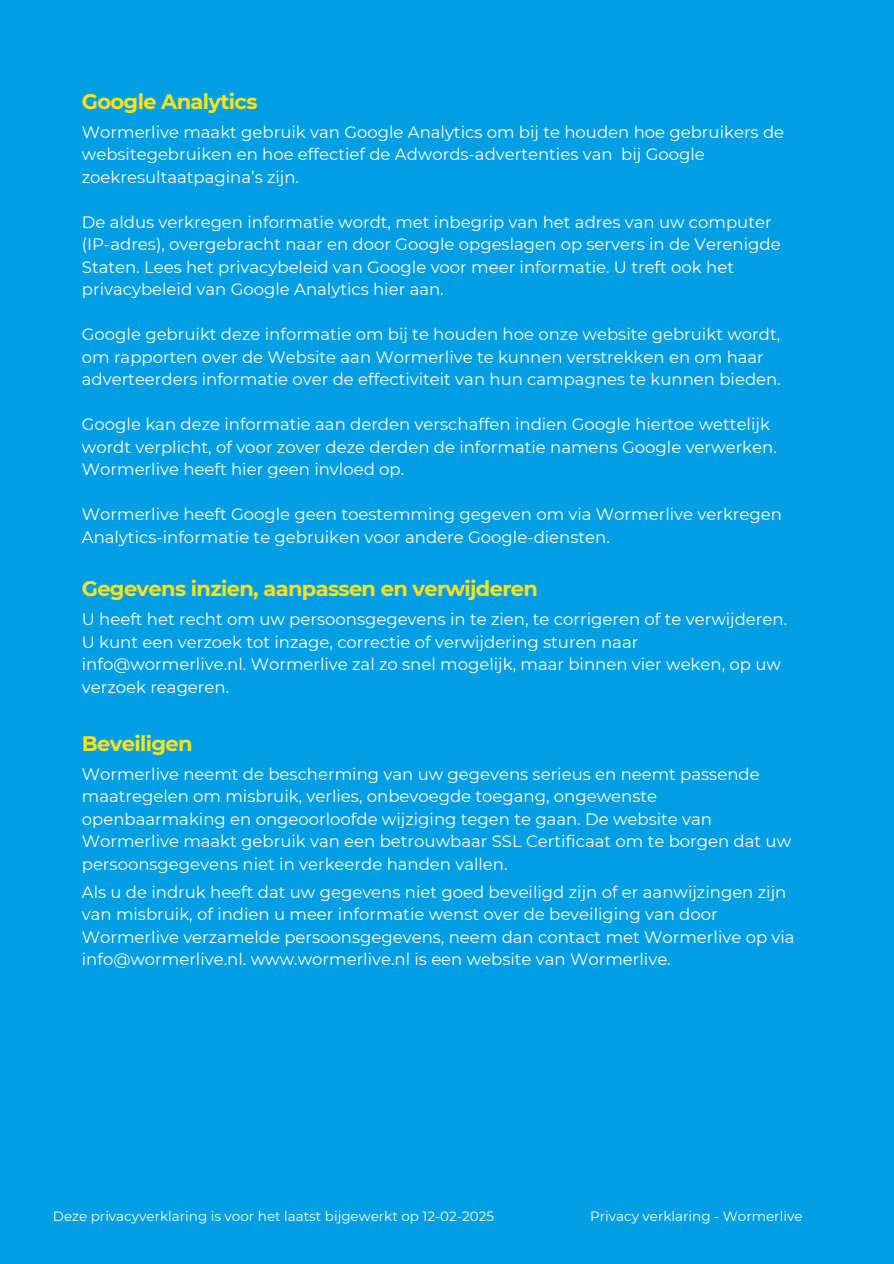
<style>
.page{position:relative;width:894px;height:1264px;background:#fff}
.page>*{position:absolute;margin:0;border:0;box-sizing:border-box;transform-origin:0 0}
.t1{font:700 21px "Montserrat";letter-spacing:-.03em;color:#ffe21d}
.t2{font:16.5px/22.5px "Montserrat";color:#fff}
.t3{font:13.5px "Montserrat";color:#fff}
</style>
<div class="page">
<div style="left:0;top:0;width:893px;height:1263px;background:#009fe3"></div>
<h1 class="t1" style="left:82px;top:88px;width:177px">Google Analytics</h1>
<h2 class="t2" style="left:82px;top:120px;width:703px">Wormerlive maakt gebruik van Google Analytics om bij te houden hoe gebruikers de websitegebruiken en hoe effectief de Adwords-advertenties van bij Google zoekresultaatpagina’s zijn.</h2>
<h2 class="t2" style="left:82px;top:210px;width:700px">De aldus verkregen informatie wordt, met inbegrip van het adres van uw computer (IP-adres), overgebracht naar en door Google opgeslagen op servers in de Verenigde Staten. Lees het privacybeleid van Google voor meer informatie. U treft ook het privacybeleid van Google Analytics hier aan.</h2>
<h2 class="t2" style="left:82px;top:323px;width:700px">Google gebruikt deze informatie om bij te houden hoe onze website gebruikt wordt, om rapporten over de Website aan Wormerlive te kunnen verstrekken en om haar adverteerders informatie over de effectiviteit van hun campagnes te kunnen bieden.</h2>
<h2 class="t2" style="left:82px;top:413px;width:696px">Google kan deze informatie aan derden verschaffen indien Google hiertoe wettelijk wordt verplicht, of voor zover deze derden de informatie namens Google verwerken.<br>Wormerlive heeft hier geen invloed op.</h2>
<h2 class="t2" style="left:82px;top:503px;width:701px">Wormerlive heeft Google geen toestemming gegeven om via Wormerlive verkregen<br>Analytics-informatie te gebruiken voor andere Google-diensten.</h2>
<h1 class="t1" style="left:82px;top:576px;width:457px">Gegevens inzien, aanpassen en verwijderen</h1>
<h2 class="t2" style="left:82px;top:608px;width:706px">U heeft het recht om uw persoonsgegevens in te zien, te corrigeren of te verwijderen.<br>U kunt een verzoek tot inzage, correctie of verwijdering sturen naar info@wormerlive.nl. Wormerlive zal zo snel mogelijk, maar binnen vier weken, op uw verzoek reageren.</h2>
<h2 class="t1" style="left:82px;top:730px;width:112px">Beveiligen</h2>
<h2 class="t2" style="left:82px;top:762px;width:710px">Wormerlive neemt de bescherming van uw gegevens serieus en neemt passende maatregelen om misbruik, verlies, onbevoegde toegang, ongewenste openbaarmaking en ongeoorloofde wijziging tegen te gaan. De website van Wormerlive maakt gebruik van een betrouwbaar SSL Certificaat om te borgen dat uw persoonsgegevens niet in verkeerde handen vallen.</h2>
<h1 class="t2" style="left:82px;top:880px;width:714px">Als u de indruk heeft dat uw gegevens niet goed beveiligd zijn of er aanwijzingen zijn van misbruik, of indien u meer informatie wenst over de beveiliging van door Wormerlive verzamelde persoonsgegevens, neem dan contact met Wormerlive op via info@wormerlive.nl. www.wormerlive.nl is een website van Wormerlive.</h1>
<p class="t3" style="left:53px;top:1208px;width:442px">Deze privacyverklaring is voor het laatst bijgewerkt op 12-02-2025</p>
<p class="t3" style="left:590px;top:1208px;width:214px">Privacy verklaring - Wormerlive</p>
</div>
